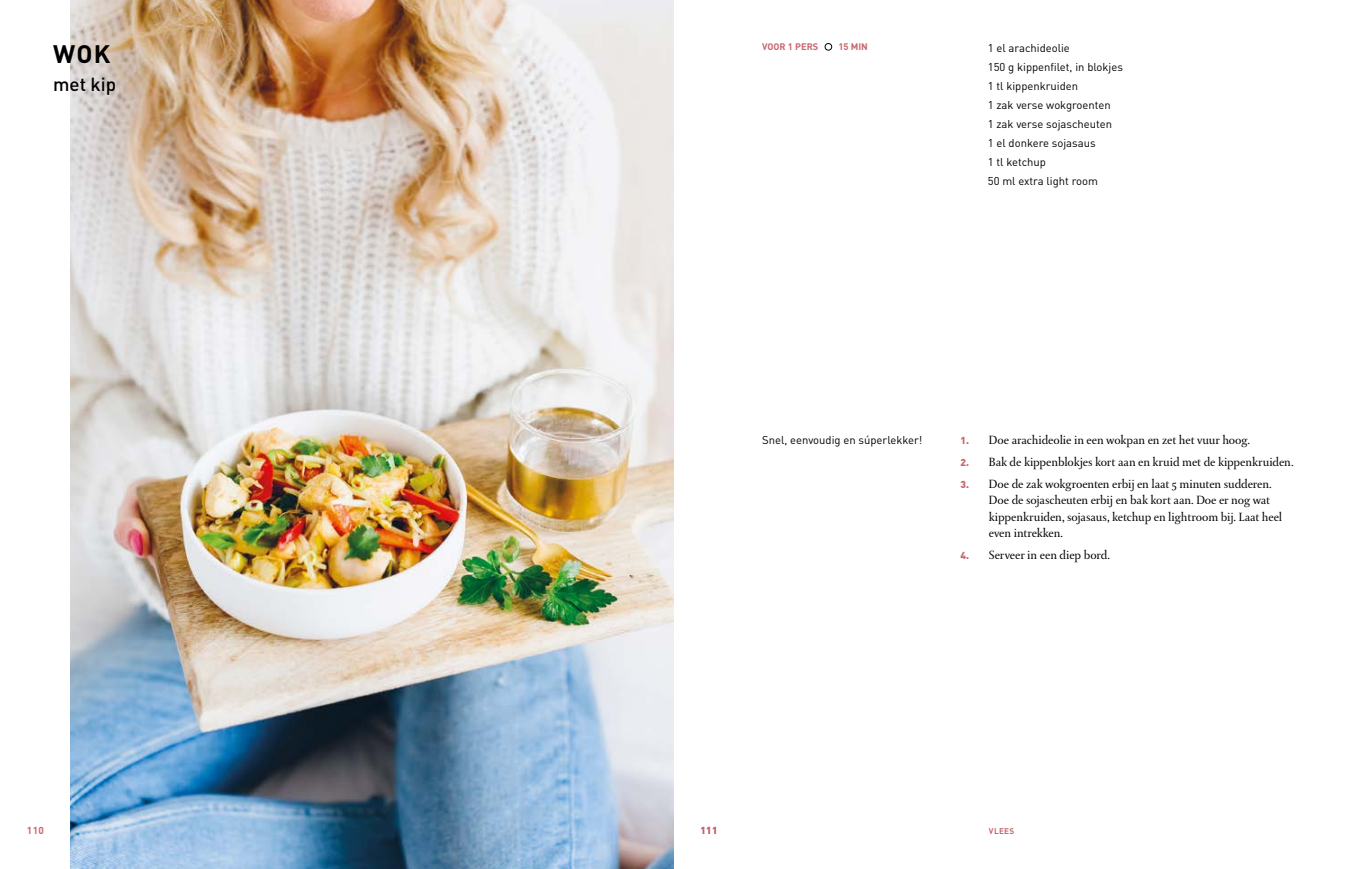
<style>
.page{position:relative;width:1347px;height:869px;background:#fff}
.page>*{position:absolute;margin:0;border:0;box-sizing:border-box;transform-origin:0 0}
.t1{font:700 25px "DIN";color:#000}
.t2{font:500 18.75px "DIN";color:#000}
.t3{font:12.5px/16.2px "DTL Paradox ST";letter-spacing:-.01em;color:#000}
.t4{font:11.25px/19.1px "DIN";color:#000}
.t5{font:700 10px "DIN";letter-spacing:.04em;color:#c8666e}
.t6{font:700 9.38px "DIN";color:#c8666e}
.t7{font:700 8.12px "DIN";letter-spacing:.04em;color:#c8666e}
.s1{font-family:"DIN";font-weight:900;font-size:10px;color:#c8666e}
</style>
<div class="page">
<img style="left:71px;top:0;width:602px;height:868px">
<div style="left:825px;top:43px;width:7px;height:7px;border:1px solid #000;border-radius:50%"></div>
<h1 class="t1" style="left:53px;top:38px;width:59px">WOK</h1>
<h2 class="t2" style="left:53px;top:72px;width:65px">met kip</h2>
<p class="t6" style="left:762px;top:41px;width:58px">VOOR 1 PERS</p>
<p class="t6" style="left:838px;top:41px;width:31px">15 MIN</p>
<p class="t4" style="left:987px;top:38px;width:137px">1 el arachideolie<br>150 g kippenfilet, in blokjes<br>1 tl kippenkruiden<br>1 zak verse wokgroenten<br>1 zak verse sojascheuten<br>1 el donkere sojasaus<br>1 tl ketchup<br>50 ml extra light room</p>
<p class="t4" style="left:762px;top:430px;width:162px">Snel, eenvoudig en súperlekker!</p>
<p class="t3" style="left:960px;top:431px;width:291px"><span class="s1">1.</span> Doe arachideolie in een wokpan en zet het vuur hoog.</p>
<p class="t3" style="left:960px;top:453px;width:334px"><span class="s1">2.</span> Bak de kippenblokjes kort aan en kruid met de kippenkruiden.</p>
<p class="t3" style="left:989px;top:476px;width:295px;text-indent:-28px"><span class="s1">3.</span> Doe de zak wokgroenten erbij en laat 5 minuten sudderen.<br>Doe de sojascheuten erbij en bak kort aan. Doe er nog wat kippenkruiden, sojasaus, ketchup en lightroom bij. Laat heel even intrekken.</p>
<p class="t3" style="left:960px;top:547px;width:151px"><span class="s1">4.</span> Serveer in een diep bord.</p>
<p class="t5" style="left:27px;top:823px;width:19px">110</p>
<p class="t5" style="left:700px;top:823px;width:19px">111</p>
<p class="t7" style="left:989px;top:824px;width:27px">VLEES</p>
</div>
